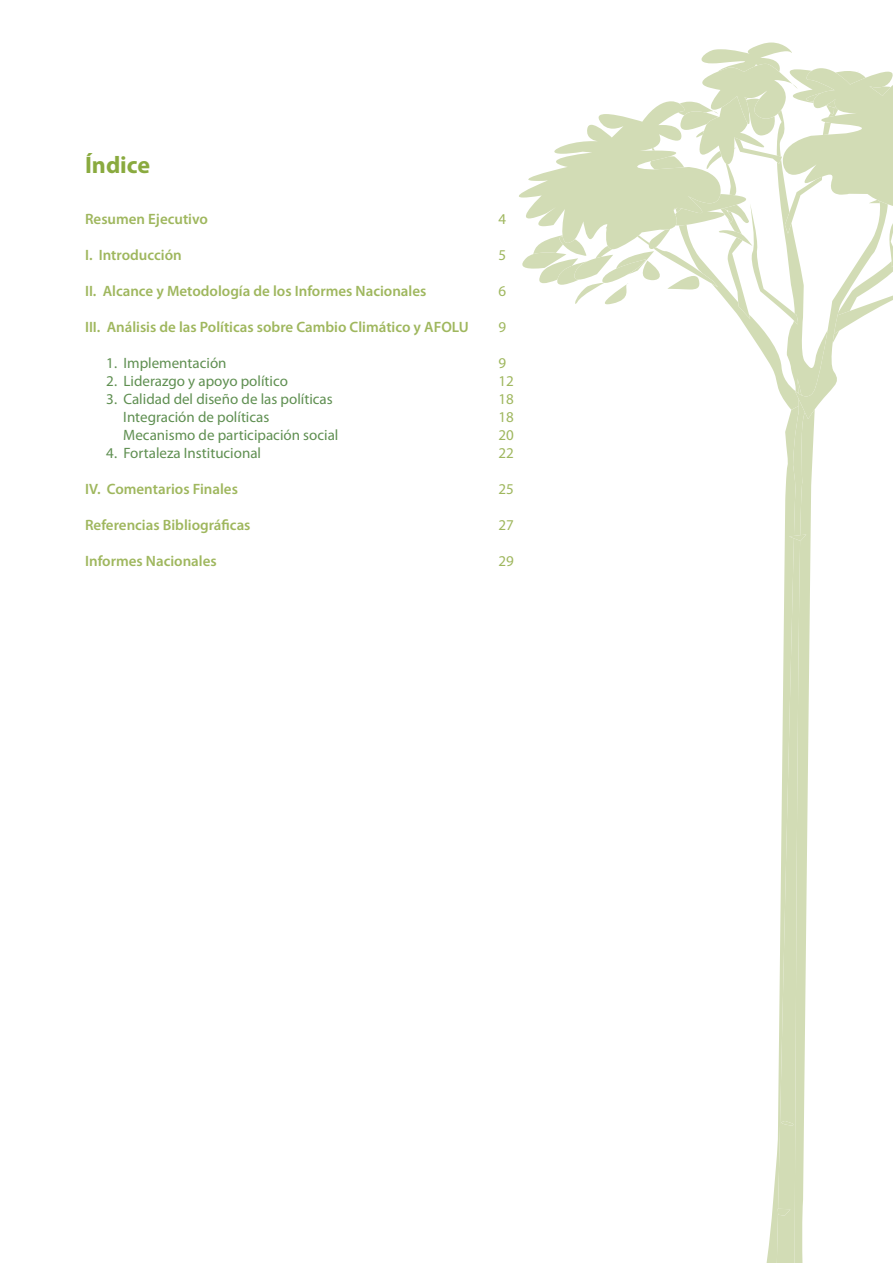
<style>
.page{position:relative;width:893px;height:1263px;background:#fff}
.page>*{position:absolute;margin:0;border:0;box-sizing:border-box;transform-origin:0 0}
.t1{font:700 24px "Myriad Pro";color:#8aaa3f}
.t2{font:600 15px "Myriad Pro";color:#9fb75e}
.t3{font:15px/18px "Myriad Pro";color:#5f8f51}
.t4{font:15px/18px "Myriad Pro";color:#9fb75e}
</style>
<div class="page">
<svg style="left:519px;top:43px;width:374px;height:1220px"></svg>
<h1 class="t1" style="left:85px;top:149px;width:67px">Índice</h1>
<p class="t2" style="left:85px;top:209px;width:124px">Resumen Ejecutivo</p>
<p class="t2" style="left:85px;top:245px;width:98px">I. Introducción</p>
<p class="t2" style="left:85px;top:281px;width:343px">II. Alcance y Metodología de los Informes Nacionales</p>
<p class="t2" style="left:85px;top:317px;width:385px">III. Análisis de las Políticas sobre Cambio Climático y AFOLU</p>
<p class="t3" style="left:106px;top:354px;width:122px">1. Implementación</p>
<p class="t3" style="left:106px;top:372px;width:183px">2. Liderazgo y apoyo político</p>
<p class="t3" style="left:123px;top:390px;width:217px;text-indent:-17px">3. Calidad del diseño de las políticas<br>Integración de políticas<br>Mecanismo de participación social</p>
<p class="t3" style="left:106px;top:444px;width:156px">4. Fortaleza Institucional</p>
<p class="t2" style="left:85px;top:479px;width:154px">IV. Comentarios Finales</p>
<p class="t2" style="left:85px;top:515px;width:167px">Referencias Bibliográficas</p>
<p class="t2" style="left:85px;top:551px;width:133px">Informes Nacionales</p>
<p class="t4" style="left:499px;top:210px;width:9px">4</p>
<p class="t4" style="left:499px;top:246px;width:9px">5</p>
<p class="t4" style="left:499px;top:282px;width:9px">6</p>
<p class="t4" style="left:499px;top:318px;width:9px">9</p>
<p class="t4" style="left:499px;top:354px;width:17px">9<br>12<br>18<br>18<br>20<br>22</p>
<p class="t4" style="left:499px;top:480px;width:17px">25</p>
<p class="t4" style="left:499px;top:516px;width:17px">27</p>
<p class="t4" style="left:499px;top:552px;width:17px">29</p>
</div>
